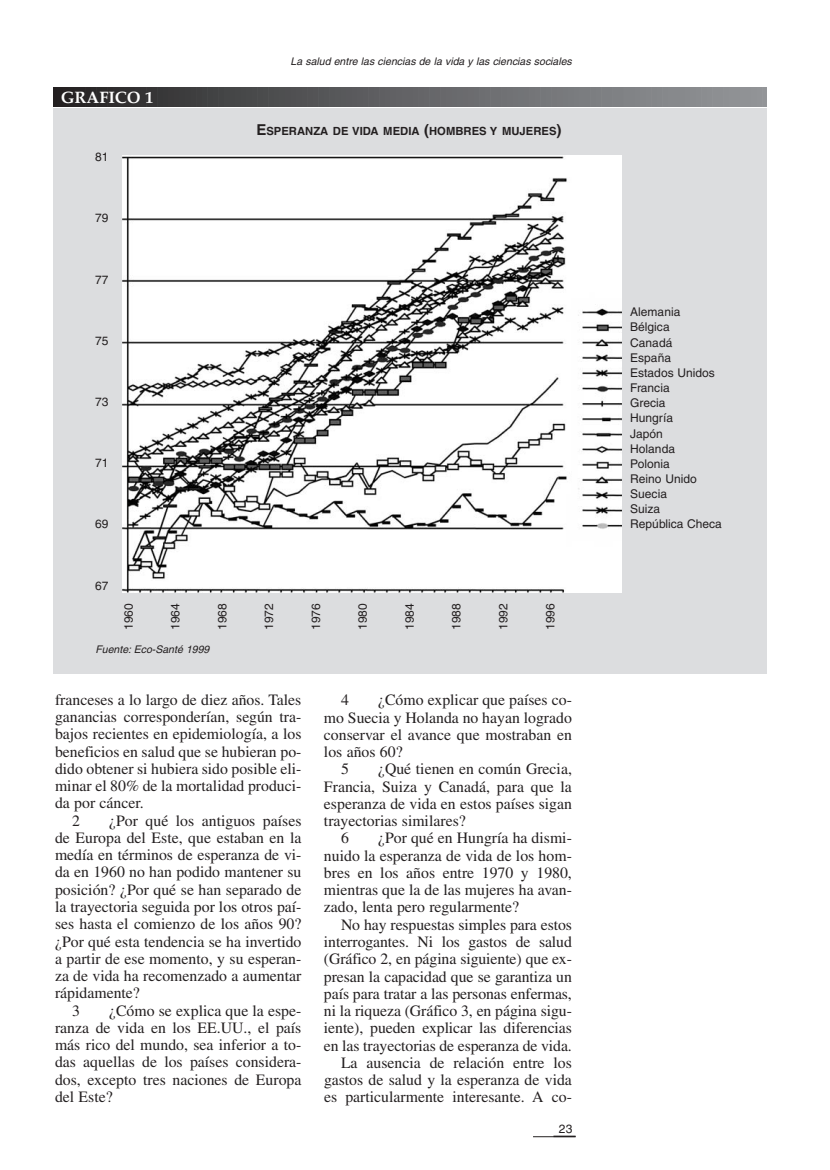
<style>
.page{position:relative;width:830px;height:1170px;background:#fff}
.page>*{position:absolute;margin:0;border:0;box-sizing:border-box;transform-origin:0 0}
.t1{font:700 16.5px "Palatino";color:#fff}
.t2{font:15.75px/17.2px "Times";color:#231f20;text-align:justify}
.t3{font:12px/15.1px "Helvetica";color:#231f20}
.t4{font:700 11.25px "Helvetica";color:#231f20}
.t5{font:italic 10.5px "Helvetica";color:#231f20}
.s1{font-size:15px}
</style>
<div class="page">
<svg style="left:553px;top:1135px;width:22px;height:1px"></svg>
<hr style="left:532px;top:1136px;width:43px;height:1px;background:#231f20">
<div style="left:53px;top:108px;width:713px;height:566px;background:#dcdddf"></div>
<svg style="left:54px;top:87px;width:711px;height:19px"></svg>
<img style="left:122px;top:155px;width:499px;height:437px">
<p class="t1" style="left:61px;top:87px;width:94px">GRAFICO 1</p>
<p class="t3" style="left:95px;top:150px;width:15px">81</p>
<p class="t3" style="left:95px;top:212px;width:15px">79</p>
<p class="t3" style="left:95px;top:273px;width:15px">77</p>
<p class="t3" style="left:95px;top:334px;width:15px">75</p>
<p class="t3" style="left:95px;top:395px;width:15px">73</p>
<p class="t3" style="left:95px;top:456px;width:15px">71</p>
<p class="t3" style="left:95px;top:518px;width:15px">69</p>
<p class="t3" style="left:95px;top:579px;width:15px">67</p>
<p class="t5" style="left:290px;top:57px;width:283px">La salud entre las ciencias de la vida y las ciencias sociales</p>
<p class="t4" style="left:256px;top:127px;width:306px"><span class="s1">E</span>SPERANZA DE VIDA MEDIA <span class="s1">(</span>HOMBRES Y MUJERES<span class="s1">)</span></p>
<p class="t3" style="left:122px;top:630px;width:28px;rotate:-90deg">1960</p>
<p class="t3" style="left:169px;top:630px;width:28px;rotate:-90deg">1964</p>
<p class="t3" style="left:216px;top:630px;width:28px;rotate:-90deg">1968</p>
<p class="t3" style="left:262px;top:630px;width:28px;rotate:-90deg">1972</p>
<p class="t3" style="left:309px;top:630px;width:28px;rotate:-90deg">1976</p>
<p class="t3" style="left:356px;top:630px;width:28px;rotate:-90deg">1980</p>
<p class="t3" style="left:403px;top:630px;width:28px;rotate:-90deg">1984</p>
<p class="t3" style="left:450px;top:630px;width:28px;rotate:-90deg">1988</p>
<p class="t3" style="left:496px;top:630px;width:28px;rotate:-90deg">1992</p>
<p class="t3" style="left:543px;top:630px;width:28px;rotate:-90deg">1996</p>
<p class="t5" style="left:95px;top:645px;width:115px">Fuente: Eco-Santé 1999</p>
<p class="t2" style="left:55px;top:692px;width:248px">franceses a lo largo de diez años. Tales</p>
<p class="t2" style="left:55px;top:709px;width:248px">ganancias corresponderían, según tra-</p>
<p class="t2" style="left:55px;top:727px;width:248px">bajos recientes en epidemiología, a los</p>
<p class="t2" style="left:55px;top:744px;width:248px">beneficios en salud que se hubieran po-</p>
<p class="t2" style="left:55px;top:761px;width:248px">dido obtener si hubiera sido posible eli-</p>
<p class="t2" style="left:55px;top:778px;width:248px">minar el 80% de la mortalidad produci-</p>
<p class="t2" style="left:55px;top:796px;width:90px">da por cáncer.</p>
<p class="t2" style="left:72px;top:813px;width:9px">2</p>
<p class="t2" style="left:109px;top:813px;width:194px">¿Por qué los antiguos países</p>
<p class="t2" style="left:55px;top:830px;width:248px">de Europa del Este, que estaban en la</p>
<p class="t2" style="left:55px;top:847px;width:248px">medía en términos de esperanza de vi-</p>
<p class="t2" style="left:55px;top:865px;width:248px">da en 1960 no han podido mantener su</p>
<p class="t2" style="left:55px;top:882px;width:248px">posición? ¿Por qué se han separado de</p>
<p class="t2" style="left:55px;top:899px;width:248px">la trayectoria seguida por los otros paí-</p>
<p class="t2" style="left:55px;top:916px;width:248px">ses hasta el comienzo de los años 90?</p>
<p class="t2" style="left:55px;top:934px;width:248px">¿Por qué esta tendencia se ha invertido</p>
<p class="t2" style="left:55px;top:951px;width:248px">a partir de ese momento, y su esperan-</p>
<p class="t2" style="left:55px;top:968px;width:248px">za de vida ha recomenzado a aumentar</p>
<p class="t2" style="left:55px;top:985px;width:86px">rápidamente?</p>
<p class="t2" style="left:72px;top:1003px;width:9px">3</p>
<p class="t2" style="left:55px;top:1003px;width:248px;text-indent:54px">¿Cómo se explica que la espe&shy;ranza de vida en los EE.UU., el país más rico del mundo, sea inferior a to&shy;das aquellas de los países considera&shy;dos, excepto tres naciones de Europa del Este?</p>
<p class="t2" style="left:341px;top:693px;width:9px">4</p>
<p class="t2" style="left:378px;top:693px;width:195px">¿Cómo explicar que países co-</p>
<p class="t2" style="left:324px;top:710px;width:249px">mo Suecia y Holanda no hayan logrado</p>
<p class="t2" style="left:324px;top:727px;width:249px">conservar el avance que mostraban en</p>
<p class="t2" style="left:324px;top:744px;width:80px">los años 60?</p>
<p class="t2" style="left:341px;top:762px;width:9px">5</p>
<p class="t2" style="left:378px;top:762px;width:195px">¿Qué tienen en común Grecia,</p>
<p class="t2" style="left:324px;top:779px;width:249px">Francia, Suiza y Canadá, para que la</p>
<p class="t2" style="left:324px;top:796px;width:249px">esperanza de vida en estos países sigan</p>
<p class="t2" style="left:324px;top:813px;width:143px">trayectorias similares?</p>
<p class="t2" style="left:341px;top:831px;width:9px">6</p>
<p class="t2" style="left:324px;top:831px;width:249px;text-indent:54px">¿Por qué en Hungría ha dismi&shy;nuido la esperanza de vida de los hom&shy;bres en los años entre 1970 y 1980, mientras que la de las mujeres ha avan&shy;zado, lenta pero regularmente?</p>
<p class="t2" style="left:324px;top:917px;width:249px;text-align:right">No hay respuestas simples para estos interrogantes. Ni los gastos de salud (Gráfico 2, en página siguiente) que ex&shy;presan la capacidad que se garantiza un país para tratar a las personas enfermas, ni la riqueza (Gráfico 3, en página sigu&shy;iente), pueden explicar las diferencias en las trayectorias de esperanza de vida.<br>La ausencia de relación entre los gastos de salud y la esperanza de vida es particularmente interesante. A co-</p>
<p class="t3" style="left:558px;top:1122px;width:15px">23</p>
<p class="t3" style="left:630px;top:305px;width:93px">Alemania<br>Bélgica<br>Canadá<br>España<br>Estados Unidos<br>Francia<br>Grecia<br>Hungría<br>Japón<br>Holanda<br>Polonia<br>Reino Unido<br>Suecia<br>Suiza<br>República Checa</p>
</div>
